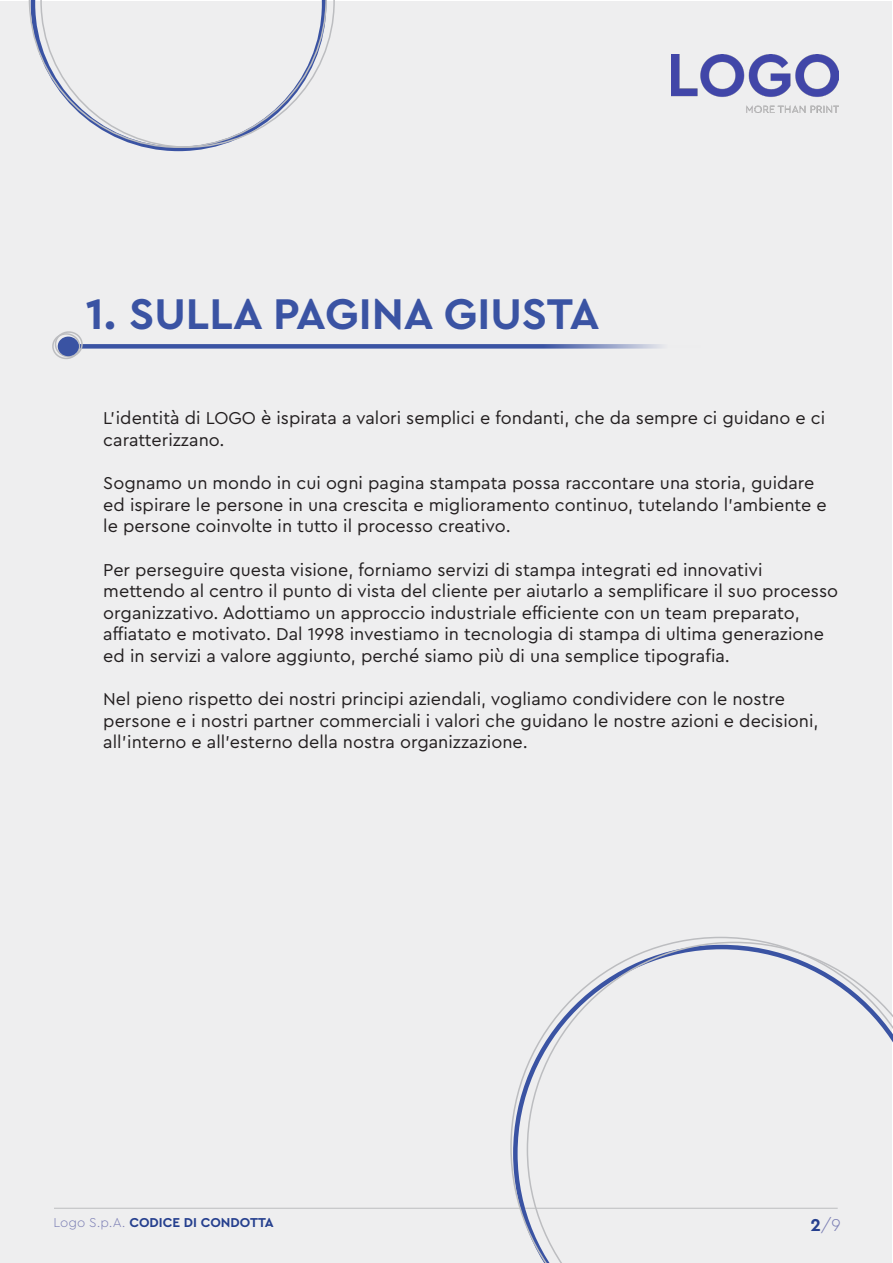
<style>
.page{position:relative;width:893px;height:1263px;background:#fff}
.page>*{position:absolute;margin:0;border:0;box-sizing:border-box;transform-origin:0 0}
.t1{font:700 45px "Cera Pro";color:#3a53a3}
.t2{font:18px/21.6px "Cera Pro";color:#231f20}
.t3{font:300 18px "Cera Pro";color:#7d80b5}
.t4{font:700 13.5px "Cera Pro";color:#253f8e}
.s1{font-weight:300;color:#7d80b5}
.s2{font-weight:700;color:#253f8e}
</style>
<div class="page">
<div style="left:0;top:1px;width:892px;height:1261px;background:#eeeeef"></div>
<img style="left:671px;top:54px;width:168px;height:59px">
<hr style="left:54px;top:1208px;width:784px;height:1px;background:#bcbdc0">
<svg style="left:85px;top:344px;width:577px;height:5px;background:#5b6fb1"></svg>
<svg style="left:52px;top:331px;width:33px;height:28px"></svg>
<div style="left:58px;top:337px;width:21px;height:19px;background:#3a53a3;border-radius:50%"></div>
<svg style="left:510px;top:937px;width:383px;height:326px"></svg>
<svg style="left:29px;top:0;width:306px;height:151px"></svg>
<p class="t1" style="left:86px;top:284px;width:515px">1. SULLA PAGINA GIUSTA</p>
<p class="t2" style="left:103px;top:407px;width:723px">L’identità di LOGO è ispirata a valori semplici e fondanti, che da sempre ci guidano e ci caratterizzano.</p>
<p class="t2" style="left:103px;top:472px;width:725px">Sognamo un mondo in cui ogni pagina stampata possa raccontare una storia, guidare ed ispirare le persone in una crescita e miglioramento continuo, tutelando l’ambiente e le persone coinvolte in tutto il processo creativo.</p>
<p class="t2" style="left:103px;top:558px;width:736px">Per perseguire questa visione, forniamo servizi di stampa integrati ed innovativi mettendo al centro il punto di vista del cliente per aiutarlo a semplificare il suo processo organizzativo. Adottiamo un approccio industriale efficiente con un team preparato, affiatato e motivato. Dal 1998 investiamo in tecnologia di stampa di ultima generazione ed in servizi a valore aggiunto, perché siamo più di una semplice tipografia.</p>
<p class="t2" style="left:103px;top:688px;width:717px">Nel pieno rispetto dei nostri principi aziendali, vogliamo condividere con le nostre persone e i nostri partner commerciali i valori che guidano le nostre azioni e decisioni, all’interno e all’esterno della nostra organizzazione.</p>
<p class="t4" style="left:54px;top:1213px;width:222px"><span class="s1">Logo S.p.A.</span> CODICE DI CONDOTTA</p>
<p class="t3" style="left:810px;top:1213px;width:32px"><span class="s2">2</span>/9</p>
</div>
